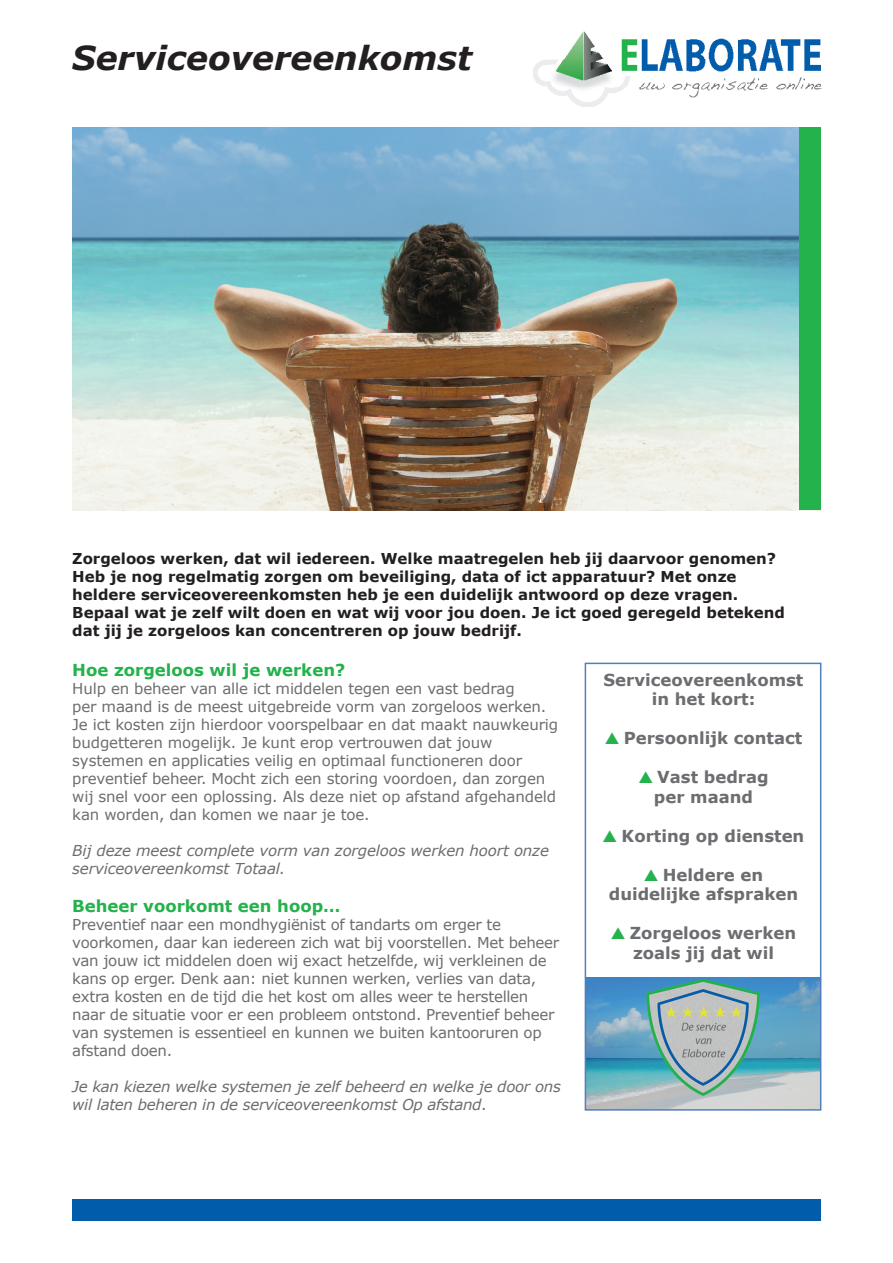
<style>
.page{position:relative;width:893px;height:1263px;background:#fff}
.page>*{position:absolute;margin:0;border:0;box-sizing:border-box;transform-origin:0 0}
.t1{font:italic 700 33px "Verdana";color:#231f20}
.t2{font:700 16.5px/19.5px "Verdana";color:#6c6d70;text-align:center}
.t3{font:700 16.5px "Verdana";color:#23b24b}
.t4{font:15px/18px "Verdana";letter-spacing:-.02em;color:#6c6d70}
.t5{font:700 15px/18px "Verdana";color:#231f20}
.t6{font:italic 15px/18px "Verdana";letter-spacing:-.02em;color:#6c6d70}
.s1{font-style:normal}
.s2{color:#23b24b}
</style>
<div class="page">
<img style="left:533px;top:31px;width:289px;height:75px">
<div style="left:72px;top:1199px;width:749px;height:21px;background:#015dab"></div>
<img style="left:72px;top:127px;width:727px;height:383px">
<div style="left:799px;top:127px;width:22px;height:383px;background:#23b24b"></div>
<img style="left:588px;top:977px;width:230px;height:131px">
<div style="left:585px;top:663px;width:236px;height:448px;border:2px solid #527ebe"></div>
<p class="t1" style="left:72px;top:36px;width:401px">Serviceovereenkomst</p>
<p class="t5" style="left:72px;top:550px;width:714px">Zorgeloos werken, dat wil iedereen. Welke maatregelen heb jij daarvoor genomen?<br>Heb je nog regelmatig zorgen om beveiliging, data of ict apparatuur? Met onze heldere serviceovereenkomsten heb je een duidelijk antwoord op deze vragen.<br>Bepaal wat je zelf wilt doen en wat wij voor jou doen. Je ict goed geregeld betekend dat jij je zorgeloos kan concentreren op jouw bedrijf.</p>
<p class="t3" style="left:72px;top:659px;width:274px">Hoe zorgeloos wil je werken?</p>
<p class="t4" style="left:72px;top:680px;width:487px">Hulp en beheer van alle ict middelen tegen een vast bedrag<br>per maand is de meest uitgebreide vorm van zorgeloos werken.<br>Je ict kosten zijn hierdoor voorspelbaar en dat maakt nauwkeurig budgetteren mogelijk. Je kunt erop vertrouwen dat jouw systemen en applicaties veilig en optimaal functioneren door preventief beheer. Mocht zich een storing voordoen, dan zorgen wij snel voor een oplossing. Als deze niet op afstand afgehandeld kan worden, dan komen we naar je toe.</p>
<p class="t6" style="left:72px;top:842px;width:478px">Bij deze meest complete vorm van zorgeloos werken hoort onze serviceovereenkomst Totaal.</p>
<p class="t3" style="left:72px;top:895px;width:270px">Beheer voorkomt een hoop…</p>
<p class="t4" style="left:72px;top:915px;width:488px">Preventief naar een mondhygiënist of tandarts om erger te voorkomen, daar kan iedereen zich wat bij voorstellen. Met beheer van jouw ict middelen doen wij exact hetzelfde, wij verkleinen de kans op erger. Denk aan: niet kunnen werken, verlies van data, extra kosten en de tijd die het kost om alles weer te herstellen naar de situatie voor er een probleem ontstond. Preventief beheer van systemen is essentieel en kunnen we buiten kantooruren op afstand doen.</p>
<p class="t6" style="left:72px;top:1077px;width:490px">Je kan kiezen welke systemen je zelf beheerd en welke je door ons wil laten beheren in de serviceovereenkomst Op afstand<span class="s1">.</span></p>
<p class="t2" style="left:603px;top:670px;width:201px">Serviceovereenkomst in het kort:</p>
<p class="t2" style="left:605px;top:728px;width:199px"><span class="s2">▲</span> Persoonlijk contact</p>
<p class="t2" style="left:638px;top:767px;width:132px"><span class="s2">▲</span> Vast bedrag per maand</p>
<p class="t2" style="left:603px;top:826px;width:203px"><span class="s2">▲</span> Korting op diensten</p>
<p class="t2" style="left:609px;top:865px;width:191px"><span class="s2">▲</span> Heldere en duidelijke afspraken</p>
<p class="t2" style="left:611px;top:923px;width:187px"><span class="s2">▲</span> Zorgeloos werken zoals jij dat wil</p>
</div>
